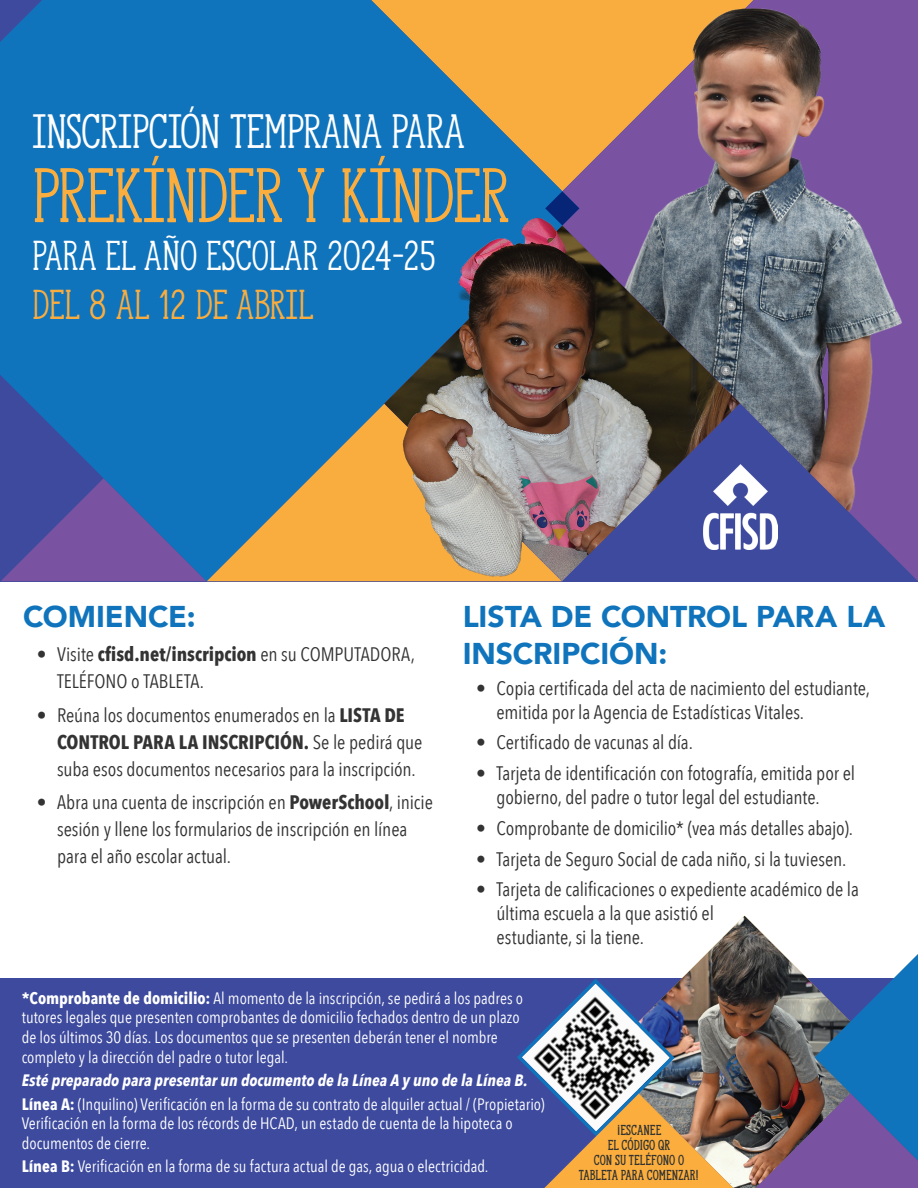
<style>
.page{position:relative;width:918px;height:1188px;background:#fff}
.page>*{position:absolute;margin:0;border:0;box-sizing:border-box;transform-origin:0 0}
.t1{font:72px "Hanley Pro Slim Serif";letter-spacing:-.02em;color:#fbae3e}
.t2{font:45px "Hanley Pro Slim Serif";letter-spacing:-.01em;color:#fff}
.t3{font:39px "Hanley Pro Slim Serif";color:#fff}
.t4{font:39px "Hanley Pro Slim Serif";color:#faad3f}
.t5{font:900 30px/36.8px "Avenir";letter-spacing:-.005em;color:#1074bc}
.t6{font:19.5px/27px "Avenir Next Condensed";letter-spacing:-.005em;color:#323332}
.t7{font:16.5px/19.8px "Avenir Next Condensed";color:#fff}
.t8{font:700 13.5px/15px "Hanley Pro Slim Serif";letter-spacing:.005em;color:#323332;text-align:center}
.s1{font-weight:700}
.s2{font-weight:700;font-style:italic}
</style>
<div class="page">
<div style="left:0;top:979px;width:918px;height:209px;background:#3d4a9d"></div>
<img style="left:534px;top:0;width:384px;height:582px">
<img style="left:684px;top:916px;width:99px;height:272px">
<svg style="left:0;top:0;width:579px;height:581px;background:#3678a8"></svg>
<img style="left:384px;top:226px;width:356px;height:355px">
<img style="left:385px;top:218px;width:294px;height:363px">
<svg style="left:545px;top:191px;width:34px;height:34px"></svg>
<img style="left:703px;top:464px;width:74px;height:86px">
<img style="left:515px;top:976px;width:218px;height:212px">
<svg style="left:756px;top:954px;width:162px;height:234px;background:#5c678c"></svg>
<h2 class="t2" style="left:32px;top:95px;width:434px">INSCRIPCIÓN TEMPRANA PARA</h2>
<h1 class="t1" style="left:32px;top:138px;width:478px">PREKÍNDER Y KÍNDER</h1>
<h3 class="t3" style="left:32px;top:224px;width:406px">PARA EL AÑO ESCOLAR 2024-25</h3>
<h3 class="t4" style="left:32px;top:274px;width:283px">DEL 8 AL 12 DE ABRIL</h3>
<h3 class="t5" style="left:23px;top:597px;width:174px">COMIENCE:</h3>
<p class="t6" style="left:57px;top:640px;width:360px;text-indent:-20px">• Visite <span class="s1">cfisd.net/inscripcion</span> en su COMPUTADORA,<br>TELÉFONO o TABLETA.</p>
<p class="t6" style="left:57px;top:700px;width:367px;text-indent:-20px">• Reúna los documentos enumerados en la <span class="s1">LISTA DE<br>CONTROL PARA LA INSCRIPCIÓN.</span> Se le pedirá que suba esos documentos necesarios para la inscripción.</p>
<p class="t6" style="left:57px;top:788px;width:377px;text-indent:-20px">• Abra una cuenta de inscripción en <span class="s1">PowerSchool</span>, inicie sesión y llene los formularios de inscripción en línea para el año escolar actual.</p>
<h3 class="t5" style="left:463px;top:597px;width:424px">LISTA DE CONTROL PARA LA<br>INSCRIPCIÓN:</h3>
<p class="t6" style="left:496px;top:675px;width:375px;line-height:24px;text-indent:-20px">• Copia certificada del acta de nacimiento del estudiante, emitida por la Agencia de Estadísticas Vitales.</p>
<p class="t6" style="left:476px;top:728px;width:218px">• Certificado de vacunas al día.</p>
<p class="t6" style="left:496px;top:760px;width:360px;line-height:24px;text-indent:-20px">• Tarjeta de identificación con fotografía, emitida por el gobierno, del padre o tutor legal del estudiante.</p>
<p class="t6" style="left:476px;top:814px;width:378px">• Comprobante de domicilio* (vea más detalles abajo).</p>
<p class="t6" style="left:476px;top:844px;width:372px">• Tarjeta de Seguro Social de cada niño, si la tuviesen.</p>
<p class="t6" style="left:496px;top:877px;width:364px;line-height:24px;text-indent:-20px">• Tarjeta de calificaciones o expediente académico de la última escuela a la que asistió el<br>estudiante, si la tiene.</p>
<p class="t7" style="left:22px;top:987px;width:503px"><span class="s1">*Comprobante de domicilio:</span> Al momento de la inscripción, se pedirá a los padres o tutores legales que presenten comprobantes de domicilio fechados dentro de un plazo de los últimos 30 días. Los documentos que se presenten deberán tener el nombre completo y la dirección del padre o tutor legal.</p>
<p class="t7" style="left:22px;top:1068px;width:524px;line-height:23.2px"><span class="s2">Esté preparado para presentar un documento de la Línea A y uno de la Línea B.<br></span><span class="s1">Línea A:</span> (Inquilino) Verificación en la forma de su contrato de alquiler actual / (Propietario)</p>
<p class="t7" style="left:22px;top:1113px;width:492px">Verificación en la forma de los récords de HCAD, un estado de cuenta de la hipoteca o documentos de cierre.</p>
<p class="t7" style="left:22px;top:1156px;width:468px"><span class="s1">Línea B:</span> Verificación en la forma de su factura actual de gas, agua o electricidad.</p>
<p class="t8" style="left:579px;top:1122px;width:122px">¡ESCANEE<br>EL CÓDIGO QR<br>CON SU TELÉFONO O<br>TABLETA PARA COMENZAR!</p>
</div>
